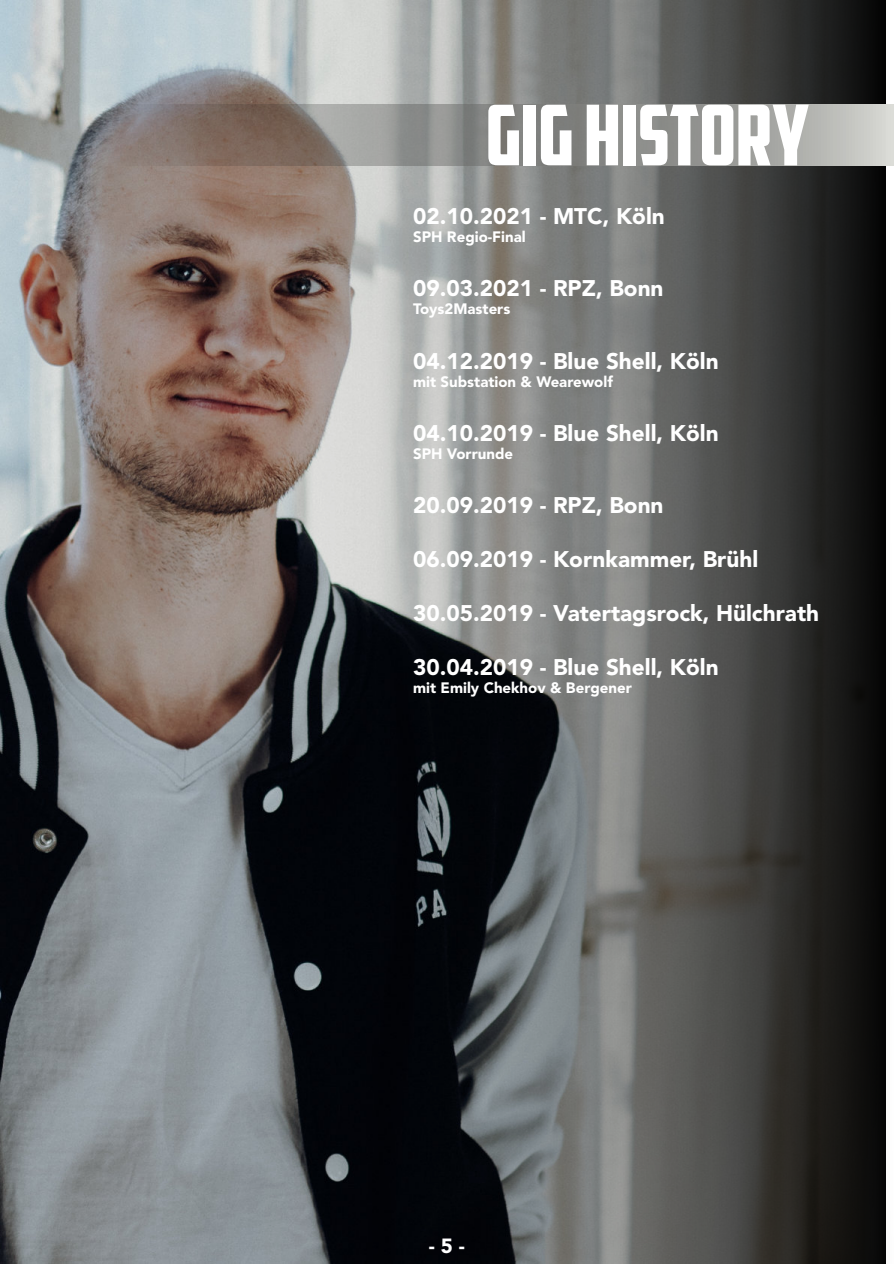
<style>
.page{position:relative;width:894px;height:1264px;background:#fff}
.page>*{position:absolute;margin:0;border:0;box-sizing:border-box;transform-origin:0 0}
.t1{font:83.55px "American Captain";color:#fff}
.t2{font:900 22.5px "Avenir LT Std";color:#fff}
.t3{font:900 20.4px "Avenir LT Std";color:#fff}
.t4{font:900 15px "Avenir LT Std";color:#fff}
</style>
<div class="page">
<img style="left:0;top:0;width:893px;height:1263px">
<img style="left:116px;top:105px;width:777px;height:60px">
<h1 class="t1" style="left:485px;top:103px;width:325px">GIG HISTORY</h1>
<p class="t2" style="left:413px;top:207px;width:253px">02.10.2021 - MTC, Köln</p>
<p class="t4" style="left:413px;top:231px;width:114px">SPH Regio-Final</p>
<p class="t2" style="left:413px;top:279px;width:252px">09.03.2021 - RPZ, Bonn</p>
<p class="t4" style="left:413px;top:303px;width:99px">Toys2Masters</p>
<p class="t2" style="left:413px;top:351px;width:307px">04.12.2019 - Blue Shell, Köln</p>
<p class="t4" style="left:413px;top:375px;width:201px">mit Substation &amp; Wearewolf</p>
<p class="t2" style="left:413px;top:423px;width:307px">04.10.2019 - Blue Shell, Köln</p>
<p class="t4" style="left:413px;top:447px;width:101px">SPH Vorrunde</p>
<p class="t2" style="left:413px;top:495px;width:252px">20.09.2019 - RPZ, Bonn</p>
<p class="t2" style="left:413px;top:549px;width:346px">06.09.2019 - Kornkammer, Brühl</p>
<p class="t2" style="left:413px;top:603px;width:407px">30.05.2019 - Vatertagsrock, Hülchrath</p>
<p class="t2" style="left:413px;top:657px;width:307px">30.04.2019 - Blue Shell, Köln</p>
<p class="t4" style="left:413px;top:681px;width:220px">mit Emily Chekhov &amp; Bergener</p>
<p class="t3" style="left:428px;top:1237px;width:38px">-5-</p>
</div>
